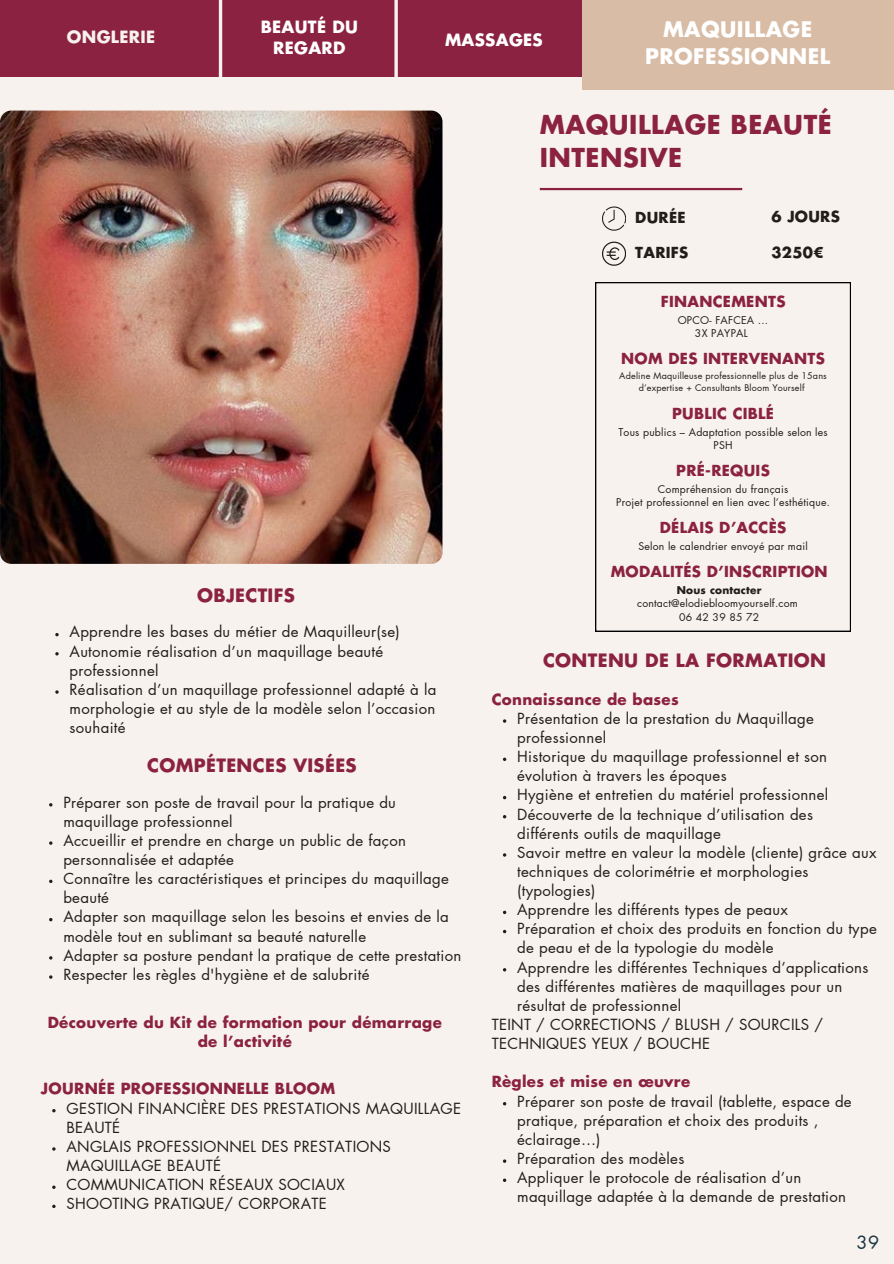
<style>
.page{position:relative;width:894px;height:1264px;background:#fff}
.page>*{position:absolute;margin:0;border:0;box-sizing:border-box;transform-origin:0 0}
.t1{font:700 25.5px/32.7px "Futura LT Pro";letter-spacing:.02em;color:#8b2242}
.t2{font:700 21px/27px "Futura LT Pro";letter-spacing:.02em;color:#fff;text-align:center}
.t3{font:700 18px "Futura LT Pro";letter-spacing:.02em;color:#8b2242}
.t4{font:18px "Futura LT Pro";color:#193441}
.t5{font:700 16.5px/21.3px "Futura LT Pro";letter-spacing:.02em;color:#fff;text-align:center}
.t6{font:700 16.5px "Futura LT Pro";letter-spacing:.02em;color:#f8f2ee}
.t7{font:15px/19.2px "Futura LT Pro";letter-spacing:.02em;color:#211d1a}
.t8{font:700 15px/19.2px "Futura LT Pro";letter-spacing:.02em;color:#8b2242;text-align:center}
.t9{font:700 14.85px "Futura LT Pro";letter-spacing:.02em;color:#8b2242}
.t10{font:700 14.85px "Futura LT Pro";letter-spacing:.02em;color:#211d1a}
.t11{font:10.5px/13.2px "Futura LT Pro";letter-spacing:.02em;color:#211d1a;text-align:center}
.t12{font:700 10.5px "Futura LT Pro";letter-spacing:.02em;color:#211d1a}
.t13{font:9px/11.2px "Futura LT Pro";letter-spacing:.02em;color:#211d1a;text-align:center}
</style>
<div class="page">
<div style="left:0;top:0;width:893px;height:1263px;background:#f8f2ee"></div>
<div style="left:0;top:0;width:893px;height:76px;background:#8b2242"></div>
<div style="left:581px;top:0;width:312px;height:89px;background:#d8bca5"></div>
<hr style="left:539px;top:188px;width:203px;height:2px;background:#8b2242">
<svg style="left:602px;top:206px;width:23px;height:24px"></svg>
<svg style="left:602px;top:242px;width:23px;height:23px"></svg>
<svg style="left:595px;top:282px;width:255px;height:349px"></svg>
<hr style="left:219px;top:0;width:3px;height:82px;background:#f8f2ee">
<svg style="left:394px;top:0;width:4px;height:77px"></svg>
<img style="left:0;top:111px;width:442px;height:453px;border-radius:11px">
<svg style="left:55px;top:633px;width:4px;height:3px"></svg>
<svg style="left:55px;top:652px;width:4px;height:3px"></svg>
<svg style="left:55px;top:690px;width:4px;height:3px"></svg>
<svg style="left:503px;top:757px;width:3px;height:4px"></svg>
<svg style="left:52px;top:1109px;width:4px;height:3px"></svg>
<h3 class="t6" style="left:67px;top:30px;width:90px">ONGLERIE</h3>
<p class="t5" style="left:260px;top:17px;width:99px">BEAUTÉ DU<br>REGARD</p>
<p class="t3" style="left:197px;top:587px;width:99px">OBJECTIFS</p>
<p class="t5" style="left:445px;top:30px;width:99px">MASSAGES</p>
<p class="t2" style="left:645px;top:16px;width:186px">MAQUILLAGE<br>PROFESSIONNEL</p>
<h3 class="t1" style="left:539px;top:109px;width:293px">MAQUILLAGE BEAUTÉ<br>INTENSIVE</h3>
<h2 class="t10" style="left:635px;top:210px;width:52px">DURÉE</h2>
<p class="t10" style="left:771px;top:210px;width:70px">6 JOURS</p>
<h3 class="t10" style="left:635px;top:245px;width:55px">TARIFS</h3>
<p class="t10" style="left:771px;top:245px;width:54px">3250€</p>
<p class="t9" style="left:660px;top:295px;width:126px">FINANCEMENTS</p>
<p class="t11" style="left:677px;top:314px;width:92px">OPCO- FAFCEA …</p>
<h3 class="t11" style="left:694px;top:327px;width:54px">3X PAYPAL</h3>
<p class="t9" style="left:621px;top:351px;width:205px">NOM DES INTERVENANTS</p>
<p class="t13" style="left:619px;top:371px;width:209px">Adeline Maquilleuse professionnelle plus de 15ans d’expertise + Consultants Bloom Yourself</p>
<p class="t9" style="left:672px;top:407px;width:103px">PUBLIC CIBLÉ</p>
<p class="t11" style="left:618px;top:426px;width:211px">Tous publics – Adaptation possible selon les<br>PSH</p>
<p class="t9" style="left:676px;top:464px;width:95px">PRÉ-REQUIS</p>
<p class="t11" style="left:657px;top:483px;width:132px">Compréhension du français</p>
<h6 class="t11" style="left:616px;top:496px;width:215px">Projet professionnel en lien avec l’esthétique.</h6>
<h4 class="t9" style="left:659px;top:520px;width:128px">DÉLAIS D’ACCÈS</h4>
<p class="t11" style="left:638px;top:539px;width:171px">Selon le calendrier envoyé par mail</p>
<p class="t9" style="left:610px;top:564px;width:218px">MODALITÉS D’INSCRIPTION</p>
<p class="t12" style="left:676px;top:585px;width:86px">Nous contacter</p>
<p class="t11" style="left:637px;top:597px;width:162px">contact@elodiebloomyourself.com</p>
<h1 class="t11" style="left:678px;top:610px;width:82px">06 42 39 85 72</h1>
<p class="t7" style="left:69px;top:623px;width:332px">Apprendre les bases du métier de Maquilleur(se)</p>
<h4 class="t7" style="left:69px;top:642px;width:315px">Autonomie réalisation d’un maquillage beauté professionnel</h4>
<h4 class="t7" style="left:69px;top:680px;width:368px;text-align:justify">Réalisation d’un maquillage professionnel adapté à la morphologie et au style de la modèle selon l’occasion souhaité</h4>
<h4 class="t3" style="left:147px;top:757px;width:211px">COMPÉTENCES VISÉES</h4>
<h6 class="t7" style="left:63px;top:793px;width:334px">Préparer son poste de travail pour la pratique du maquillage professionnel</h6>
<h4 class="t7" style="left:63px;top:831px;width:344px">Accueillir et prendre en charge un public de façon personnalisée et adaptée</h4>
<p class="t7" style="left:63px;top:869px;width:387px">Connaître les caractéristiques et principes du maquillage beauté</p>
<p class="t7" style="left:63px;top:908px;width:387px">Adapter son maquillage selon les besoins et envies de la modèle tout en sublimant sa beauté naturelle</p>
<h4 class="t7" style="left:63px;top:946px;width:399px">Adapter sa posture pendant la pratique de cette prestation</h4>
<p class="t7" style="left:63px;top:965px;width:307px">Respecter les règles d'hygiène et de salubrité</p>
<p class="t8" style="left:48px;top:1013px;width:395px">Découverte du Kit de formation pour démarrage de l’activité</p>
<p class="t8" style="left:41px;top:1079px;width:295px">JOURNÉE PROFESSIONNELLE BLOOM</p>
<h5 class="t7" style="left:66px;top:1098px;width:396px">GESTION FINANCIÈRE DES PRESTATIONS MAQUILLAGE<br>BEAUTÉ</h5>
<h6 class="t7" style="left:66px;top:1137px;width:326px">ANGLAIS PROFESSIONNEL DES PRESTATIONS<br>MAQUILLAGE BEAUTÉ</h6>
<p class="t7" style="left:66px;top:1175px;width:280px">COMMUNICATION RÉSEAUX SOCIAUX</p>
<p class="t7" style="left:66px;top:1194px;width:262px">SHOOTING PRATIQUE/ CORPORATE</p>
<h4 class="t3" style="left:543px;top:652px;width:284px">CONTENU DE LA FORMATION</h4>
<p class="t8" style="left:491px;top:690px;width:188px">Connaissance de bases</p>
<h4 class="t7" style="left:517px;top:709px;width:298px">Présentation de la prestation du Maquillage professionnel</h4>
<p class="t7" style="left:517px;top:747px;width:311px">Historique du maquillage professionnel et son évolution à travers les époques</p>
<p class="t7" style="left:517px;top:786px;width:312px">Hygiène et entretien du matériel professionnel</p>
<h4 class="t7" style="left:517px;top:805px;width:297px">Découverte de la technique d’utilisation des différents outils de maquillage</h4>
<p class="t7" style="left:517px;top:843px;width:361px">Savoir mettre en valeur la modèle (cliente) grâce aux techniques de colorimétrie et morphologies (typologies)</p>
<h4 class="t7" style="left:517px;top:900px;width:272px">Apprendre les différents types de peaux</h4>
<p class="t7" style="left:517px;top:919px;width:361px">Préparation et choix des produits en fonction du type de peau et de la typologie du modèle</p>
<p class="t7" style="left:517px;top:958px;width:353px">Apprendre les différentes Techniques d’applications des différentes matières de maquillages pour un résultat de professionnel</p>
<p class="t7" style="left:491px;top:1015px;width:333px">TEINT / CORRECTIONS / BLUSH / SOURCILS /<br>TECHNIQUES YEUX / BOUCHE</p>
<h3 class="t8" style="left:491px;top:1072px;width:200px">Règles et mise en œuvre</h3>
<p class="t7" style="left:517px;top:1092px;width:336px">Préparer son poste de travail (tablette, espace de pratique, préparation et choix des produits , éclairage…)</p>
<p class="t7" style="left:517px;top:1149px;width:168px">Préparation des modèles</p>
<p class="t7" style="left:517px;top:1168px;width:330px">Appliquer le protocole de réalisation d’un maquillage adaptée à la demande de prestation</p>
<p class="t4" style="left:856px;top:1234px;width:24px">39</p>
</div>
